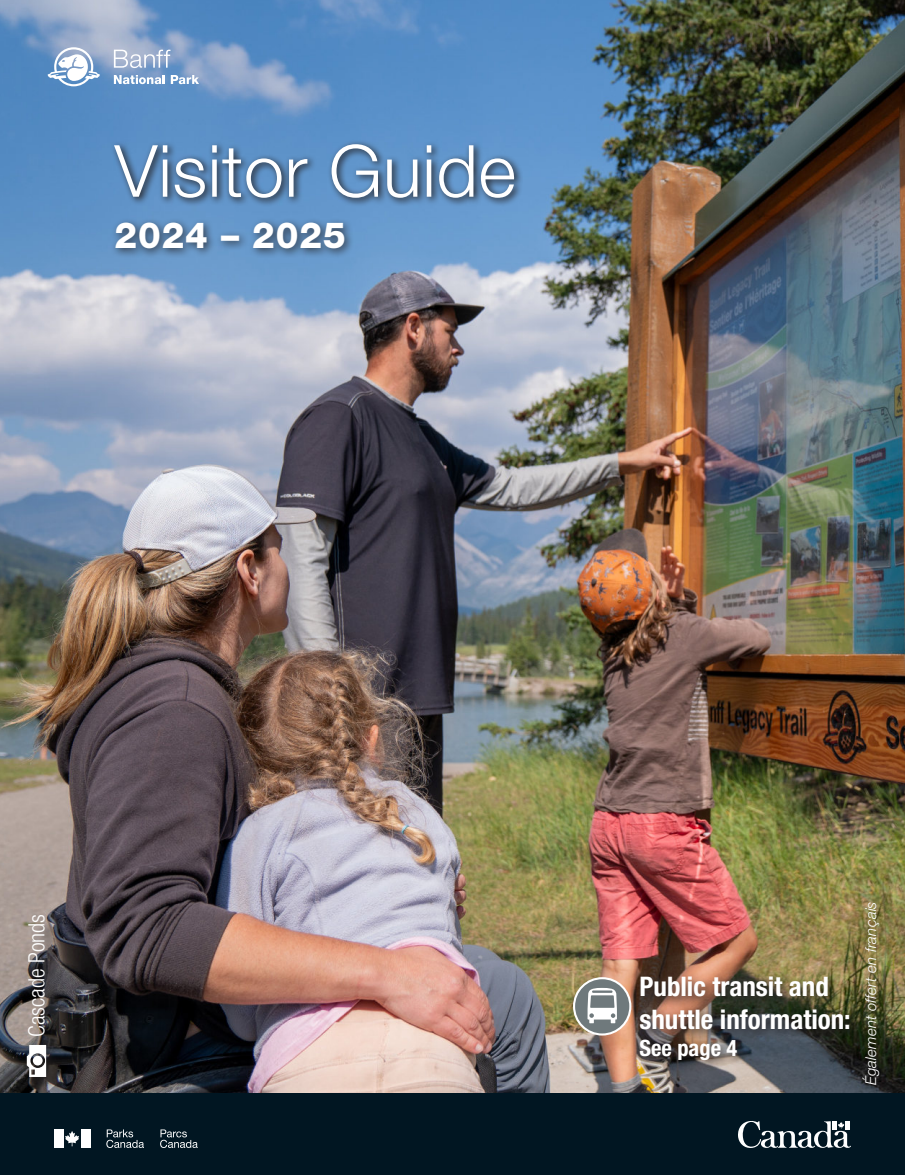
<style>
.page{position:relative;width:905px;height:1175px;background:#fff}
.page>*{position:absolute;margin:0;border:0;box-sizing:border-box;transform-origin:0 0}
.t1{font:300 72px "Helvetica Neue LT Std";letter-spacing:.01em;color:#fff}
.t2{font:800 36px "Helvetica Neue LT Std";letter-spacing:.025em;color:#fff}
.t3{font:700 condensed 27px/32.4px "Helvetica Neue LT Std";color:#fff}
.t4{font:300 condensed 22.5px "Helvetica Neue LT Std";color:#fff}
.t5{font:700 condensed 22.5px "Helvetica Neue LT Std";color:#fff}
.t6{font:italic 300 15px "Helvetica Neue LT Std";letter-spacing:.01em;color:#fff}
</style>
<div class="page">
<img style="left:0;top:0;width:904px;height:1094px">
<div style="left:111px;top:217px;width:244px;height:42px;background:#231f20;opacity:.75"></div>
<svg style="left:110px;top:140px;width:413px;height:67px"></svg>
<div style="left:636px;top:972px;width:224px;height:99px;background:#231f20;opacity:.75"></div>
<div style="left:31px;top:918px;width:32px;height:136px;background:#231f20;opacity:.75"></div>
<div style="left:23px;top:1041px;width:36px;height:49px;background:#231f20;opacity:.75"></div>
<svg style="left:27px;top:1045px;width:19px;height:32px"></svg>
<div style="left:33px;top:1055px;width:10px;height:10px;background:#fff;border-radius:50%"></div>
<svg style="left:573px;top:977px;width:58px;height:58px"></svg>
<div style="left:0;top:1094px;width:904px;height:80px;background:#011622"></div>
<div style="left:54px;top:1129px;width:9px;height:18px;background:#fff"></div>
<div style="left:81px;top:1129px;width:9px;height:18px;background:#fff"></div>
<svg style="left:63px;top:1130px;width:16px;height:16px"></svg>
<svg style="left:106px;top:1129px;width:38px;height:19px"></svg>
<svg style="left:160px;top:1129px;width:38px;height:19px"></svg>
<svg style="left:738px;top:1121px;width:113px;height:27px"></svg>
<svg style="left:48px;top:47px;width:52px;height:39px"></svg>
<svg style="left:114px;top:75px;width:51px;height:9px"></svg>
<svg style="left:171px;top:75px;width:28px;height:9px"></svg>
<svg style="left:114px;top:50px;width:56px;height:18px"></svg>
<p class="t1" style="left:114px;top:127px;width:403px">Visitor Guide</p>
<p class="t2" style="left:114px;top:214px;width:233px">2024 – 2025</p>
<p class="t4" style="left:24px;top:1037px;width:124px;rotate:-90deg">Cascade Ponds</p>
<p class="t3" style="left:639px;top:970px;width:213px">Public transit and shuttle information:</p>
<p class="t5" style="left:639px;top:1034px;width:99px">See page 4</p>
<p class="t6" style="left:861px;top:1084px;width:185px;rotate:-90deg">Également offert en français</p>
</div>
